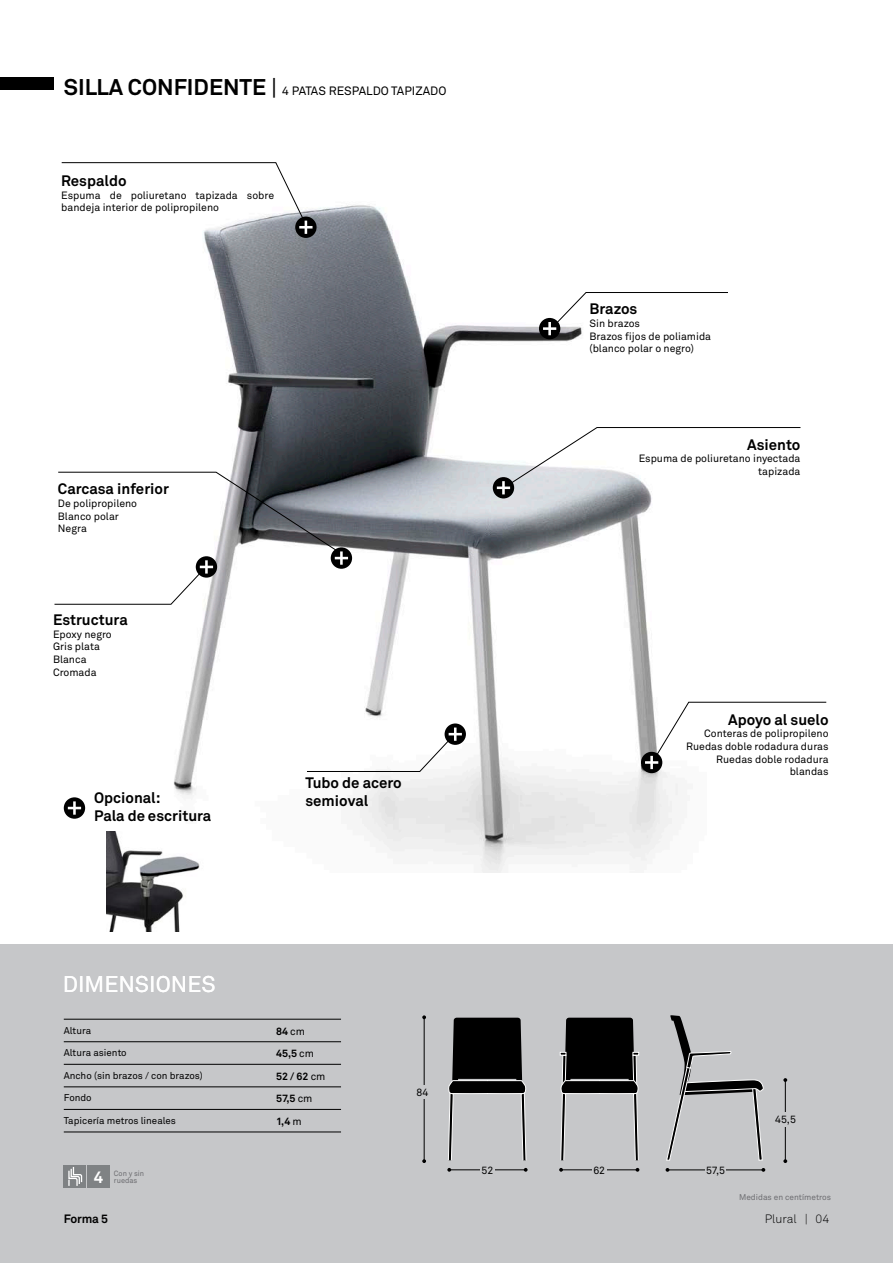
<style>
.page{position:relative;width:893px;height:1263px;background:#fff}
.page>*{position:absolute;margin:0;border:0;box-sizing:border-box;transform-origin:0 0}
.t1{font:22.5px "Akkurat";color:#fff}
.t2{font:700 16.5px "Akkurat";color:#fff}
.t3{font:700 15px/18px "Akkurat";color:#000}
.t4{font:12px "Akkurat";color:#000}
.t5{font:300 12px "Akkurat";color:#000}
.t6{font:700 12px "Akkurat";letter-spacing:-.02em;color:#000}
.t7{font:10.5px/12.6px "Akkurat";color:#000}
.t8{font:700 10.5px/22.5px "Akkurat";color:#000}
.t9{font:9.75px "Akkurat";color:#000}
.t10{font:8.25px "Akkurat";color:#6d6d71}
.t11{font:7.5px/7.5px "Akkurat";color:#6d6d71}
.s1{font-weight:700;font-size:22.5px}
.s2{font-size:22.5px}
.s3{font-weight:400}
</style>
<div class="page">
<div style="left:0;top:944px;width:893px;height:319px;background:#c6c7c9"></div>
<img style="left:174px;top:205px;width:504px;height:668px">
<img style="left:107px;top:832px;width:98px;height:100px">
<svg style="left:64px;top:797px;width:21px;height:22px"></svg>
<svg style="left:68px;top:807px;width:13px;height:2px"></svg>
<hr style="left:73px;top:801px;width:3px;height:14px;background:#fff">
<svg style="left:448px;top:1018px;width:78px;height:142px"></svg>
<svg style="left:666px;top:1015px;width:98px;height:145px"></svg>
<svg style="left:560px;top:1018px;width:79px;height:142px"></svg>
<svg style="left:422px;top:1015px;width:4px;height:4px"></svg>
<svg style="left:422px;top:1159px;width:4px;height:4px"></svg>
<hr style="left:424px;top:1017px;width:1px;height:144px;background:#000">
<svg style="left:783px;top:1078px;width:4px;height:4px"></svg>
<svg style="left:783px;top:1159px;width:4px;height:4px"></svg>
<hr style="left:785px;top:1080px;width:1px;height:81px;background:#000">
<svg style="left:447px;top:1168px;width:4px;height:4px"></svg>
<svg style="left:524px;top:1168px;width:4px;height:4px"></svg>
<hr style="left:449px;top:1169px;width:77px;height:1px;background:#000">
<svg style="left:559px;top:1168px;width:4px;height:4px"></svg>
<hr style="left:561px;top:1169px;width:76px;height:1px;background:#000">
<svg style="left:761px;top:1168px;width:4px;height:4px"></svg>
<hr style="left:667px;top:1170px;width:96px;height:1px;background:#000">
<div style="left:416px;top:1085px;width:12px;height:13px;background:#c6c7c9"></div>
<div style="left:775px;top:1112px;width:21px;height:14px;background:#c6c7c9"></div>
<div style="left:480px;top:1164px;width:15px;height:11px;background:#c6c7c9"></div>
<div style="left:592px;top:1164px;width:14px;height:11px;background:#c6c7c9"></div>
<div style="left:705px;top:1166px;width:21px;height:9px;background:#c6c7c9"></div>
<div style="left:64px;top:1166px;width:22px;height:22px;background:#7f8284"></div>
<svg style="left:68px;top:1165px;width:15px;height:21px"></svg>
<div style="left:87px;top:1166px;width:22px;height:22px;background:#7f8284"></div>
<div style="left:641px;top:752px;width:21px;height:21px;background:#000;border-radius:50%"></div>
<svg style="left:645px;top:701px;width:182px;height:68px"></svg>
<div style="left:493px;top:477px;width:21px;height:21px;background:#000;border-radius:50%"></div>
<svg style="left:496px;top:427px;width:305px;height:67px"></svg>
<svg style="left:295px;top:217px;width:22px;height:21px"></svg>
<svg style="left:61px;top:162px;width:252px;height:73px"></svg>
<div style="left:539px;top:318px;width:21px;height:21px;background:#000;border-radius:50%"></div>
<svg style="left:543px;top:292px;width:185px;height:43px"></svg>
<svg style="left:445px;top:723px;width:21px;height:22px"></svg>
<svg style="left:306px;top:726px;width:156px;height:46px"></svg>
<hr style="left:454px;top:727px;width:3px;height:14px;background:#fff">
<svg style="left:331px;top:547px;width:21px;height:22px"></svg>
<svg style="left:54px;top:471px;width:294px;height:134px"></svg>
<hr style="left:340px;top:551px;width:3px;height:14px;background:#fff">
<hr style="left:64px;top:1041px;width:277px;height:1px;background:#000">
<hr style="left:64px;top:1064px;width:277px;height:1px;background:#000">
<hr style="left:64px;top:1086px;width:277px;height:1px;background:#000">
<hr style="left:64px;top:1109px;width:277px;height:1px;background:#000">
<hr style="left:64px;top:1132px;width:277px;height:1px;background:#000">
<hr style="left:64px;top:1019px;width:277px;height:1px;background:#000">
<div style="left:0;top:77px;width:53px;height:13px;background:#000"></div>
<p class="t4" style="left:64px;top:83px;width:384px"><span class="s1">SILLA CONFIDENTE</span> <span class="s2">|</span> 4 PATAS RESPALDO TAPIZADO</p>
<h3 class="t3" style="left:61px;top:172px;width:67px">Respaldo</h3>
<p class="t7" style="left:61px;top:188px;width:214px">Espuma de poliuretano tapizada sobre bandeja interior de polipropileno</p>
<h3 class="t3" style="left:58px;top:480px;width:113px">Carcasa inferior</h3>
<p class="t7" style="left:58px;top:497px;width:81px">De polipropileno<br>Blanco polar<br>Negra</p>
<h3 class="t3" style="left:53px;top:611px;width:76px">Estructura</h3>
<p class="t7" style="left:53px;top:628px;width:60px">Epoxy negro<br>Gris plata<br>Blanca<br>Cromada</p>
<h3 class="t3" style="left:94px;top:789px;width:119px">Opcional:<br>Pala de escritura</h3>
<h3 class="t3" style="left:305px;top:773px;width:98px">Tubo de acero semioval</h3>
<h3 class="t3" style="left:589px;top:300px;width:49px">Brazos</h3>
<p class="t7" style="left:589px;top:317px;width:123px">Sin brazos<br>Brazos fijos de poliamida (blanco polar o negro)</p>
<h3 class="t3" style="left:747px;top:435px;width:55px">Asiento</h3>
<p class="t7" style="left:639px;top:452px;width:163px;text-align:right">Espuma de poliuretano inyectada tapizada</p>
<h3 class="t3" style="left:728px;top:710px;width:102px">Apoyo al suelo</h3>
<p class="t7" style="left:686px;top:727px;width:144px;text-align:right">Conteras de polipropileno<br>Ruedas doble rodadura duras<br>Ruedas doble rodadura blandas</p>
<h1 class="t1" style="left:63px;top:970px;width:154px">DIMENSIONES</h1>
<p class="t9" style="left:64px;top:1024px;width:29px">Altura</p>
<p class="t9" style="left:64px;top:1047px;width:64px">Altura asiento</p>
<p class="t9" style="left:64px;top:1069px;width:141px">Ancho (sin brazos / con brazos)</p>
<p class="t9" style="left:64px;top:1092px;width:29px">Fondo</p>
<p class="t9" style="left:64px;top:1114px;width:114px">Tapicería metros lineales</p>
<p class="t8" style="left:276px;top:1019px;width:51px">84 <span class="s3">cm<br></span>45,5 <span class="s3">cm<br></span>52 / 62 <span class="s3">cm<br></span>57,5 <span class="s3">cm<br></span>1,4 <span class="s3">m</span></p>
<p class="t7" style="left:416px;top:1086px;width:13px">84</p>
<p class="t7" style="left:775px;top:1113px;width:22px">45,5</p>
<h2 class="t2" style="left:94px;top:1167px;width:11px">4</h2>
<p class="t11" style="left:114px;top:1169px;width:32px">Con y sin ruedas</p>
<p class="t7" style="left:482px;top:1164px;width:13px">52</p>
<p class="t7" style="left:593px;top:1164px;width:13px">62</p>
<p class="t7" style="left:706px;top:1164px;width:21px">57,5</p>
<p class="t10" style="left:739px;top:1192px;width:93px">Medidas en centímetros</p>
<p class="t6" style="left:64px;top:1211px;width:46px">Forma 5</p>
<p class="t5" style="left:765px;top:1211px;width:66px">Plural | 04</p>
</div>
